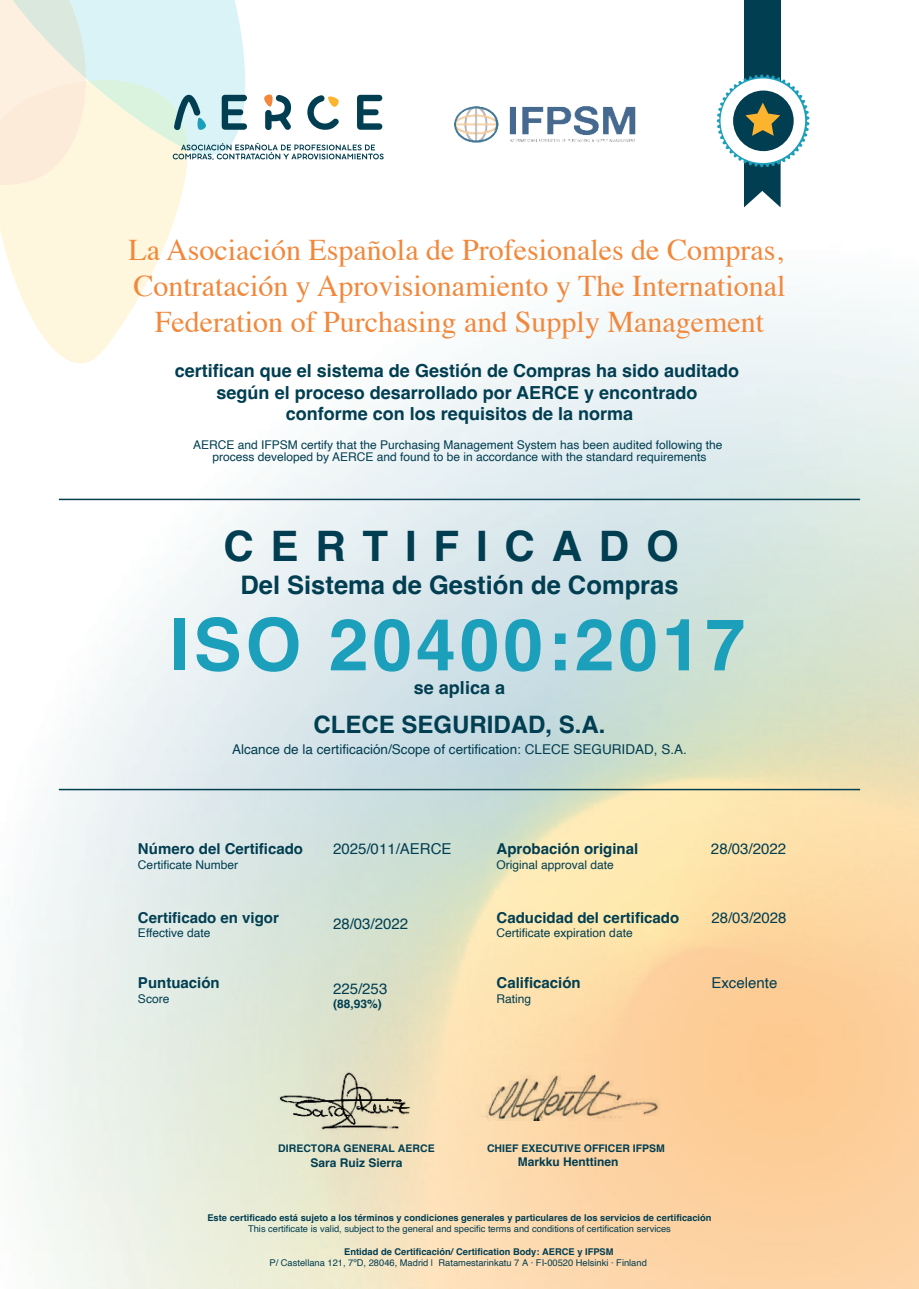
<style>
.page{position:relative;width:919px;height:1289px;background:#fff}
.page>*{position:absolute;margin:0;border:0;box-sizing:border-box;transform-origin:0 0}
.t1{font:700 72px "Helvetica";letter-spacing:.05em;color:#1b9fbb}
.t2{font:700 42px "Helvetica";letter-spacing:.4em;color:#013e51}
.t3{font:30px/36px "Times";color:#f1883c;text-align:center}
.t4{font:700 25.5px "Helvetica";color:#013e51}
.t5{font:700 24px "Helvetica";color:#013e51}
.t6{font:700 18px/21.6px "Helvetica";color:#013e51;text-align:center}
.t7{font:700 15px "Helvetica";color:#013e51}
.t8{font:15px "Helvetica";color:#013e51}
.t9{font:13.5px "Helvetica";color:#013e51}
.t10{font:12px/12px "Helvetica";color:#013e51;text-align:center}
.t11{font:700 12px "Helvetica";color:#013e51}
.t12{font:700 10.5px "Helvetica";color:#013e51}
.t13{font:9.3px "Helvetica";color:#013e51}
.t14{font:700 9.3px "Helvetica";color:#013e51}
</style>
<div class="page">
<img style="left:0;top:154px;width:918px;height:1134px">
<hr style="left:59px;top:498px;width:801px;height:2px;background:#013e51">
<hr style="left:59px;top:788px;width:801px;height:2px;background:#013e51">
<div style="left:744px;top:0;width:36px;height:136px;background:#013e51"></div>
<svg style="left:716px;top:74px;width:94px;height:133px"></svg>
<svg style="left:0;top:0;width:383px;height:185px"></svg>
<img style="left:455px;top:106px;width:181px;height:37px">
<img style="left:261px;top:1057px;width:172px;height:87px">
<img style="left:468px;top:1063px;width:193px;height:57px">
<h3 class="t3" style="left:128px;top:234px;width:658px">La Asociación Española de Profesionales de Compras,<br>Contratación y Aprovisionamiento y The International<br>Federation of Purchasing and Supply Management</h3>
<h3 class="t6" style="left:175px;top:361px;width:566px">certifican que el sistema de Gestión de Compras ha sido auditado según el proceso desarrollado por AERCE y encontrado conforme con los requisitos de la norma</h3>
<p class="t10" style="left:193px;top:440px;width:530px">AERCE and IFPSM certify that the Purchasing Management System has been audited following the process developed by AERCE and found to be in accordance with the standard requirements</p>
<h2 class="t2" style="left:223px;top:530px;width:456px">CERTIFICADO</h2>
<h3 class="t4" style="left:240px;top:574px;width:439px">Del Sistema de Gestión de Compras</h3>
<h1 class="t1" style="left:170px;top:616px;width:577px">ISO 20400:2017</h1>
<h3 class="t6" style="left:414px;top:678px;width:93px">se aplica a</h3>
<h3 class="t5" style="left:313px;top:715px;width:294px">CLECE SEGURIDAD, S.A.</h3>
<p class="t9" style="left:232px;top:744px;width:456px">Alcance de la certificación/Scope of certification: CLECE SEGURIDAD, S.A.</p>
<p class="t7" style="left:138px;top:843px;width:167px">Número del Certificado</p>
<p class="t10" style="left:138px;top:859px;width:102px">Certificate Number</p>
<p class="t8" style="left:333px;top:843px;width:120px">2025/011/AERCE</p>
<p class="t7" style="left:496px;top:843px;width:143px">Aprobación original</p>
<p class="t10" style="left:496px;top:859px;width:119px">Original approval date</p>
<p class="t8" style="left:711px;top:843px;width:77px">28/03/2022</p>
<p class="t7" style="left:138px;top:911px;width:142px">Certificado en vigor</p>
<p class="t10" style="left:138px;top:928px;width:74px">Effective date</p>
<p class="t8" style="left:333px;top:917px;width:77px">28/03/2022</p>
<p class="t7" style="left:496px;top:911px;width:184px">Caducidad del certificado</p>
<p class="t10" style="left:496px;top:928px;width:138px">Certificate expiration date</p>
<p class="t8" style="left:711px;top:912px;width:77px">28/03/2028</p>
<p class="t7" style="left:138px;top:976px;width:83px">Puntuación</p>
<p class="t10" style="left:138px;top:993px;width:33px">Score</p>
<p class="t8" style="left:333px;top:982px;width:56px">225/253</p>
<p class="t11" style="left:333px;top:999px;width:50px">(88,93%)</p>
<p class="t7" style="left:496px;top:976px;width:86px">Calificación</p>
<p class="t10" style="left:496px;top:993px;width:36px">Rating</p>
<p class="t8" style="left:711px;top:977px;width:67px">Excelente</p>
<p class="t12" style="left:278px;top:1144px;width:158px">DIRECTORA GENERAL AERCE</p>
<p class="t11" style="left:310px;top:1157px;width:94px">Sara Ruiz Sierra</p>
<p class="t12" style="left:487px;top:1144px;width:179px">CHIEF EXECUTIVE OFFICER IFPSM</p>
<p class="t11" style="left:517px;top:1157px;width:102px">Markku Henttinen</p>
<p class="t14" style="left:207px;top:1214px;width:505px">Este certificado está sujeto a los términos y condiciones generales y particulares de los servicios de certificación</p>
<p class="t13" style="left:248px;top:1225px;width:424px">This certificate is valid, subject to the general and specific terms and conditions of certification services</p>
<p class="t14" style="left:344px;top:1247px;width:271px">Entidad de Certificación/ Certification Body: AERCE y IFPSM</p>
<p class="t13" style="left:269px;top:1259px;width:379px">P/ Castellana 121, 7ºD, 28046, Madrid | Ratamestarinkatu 7 A · FI-00520 Helsinki · Finland</p>
</div>
